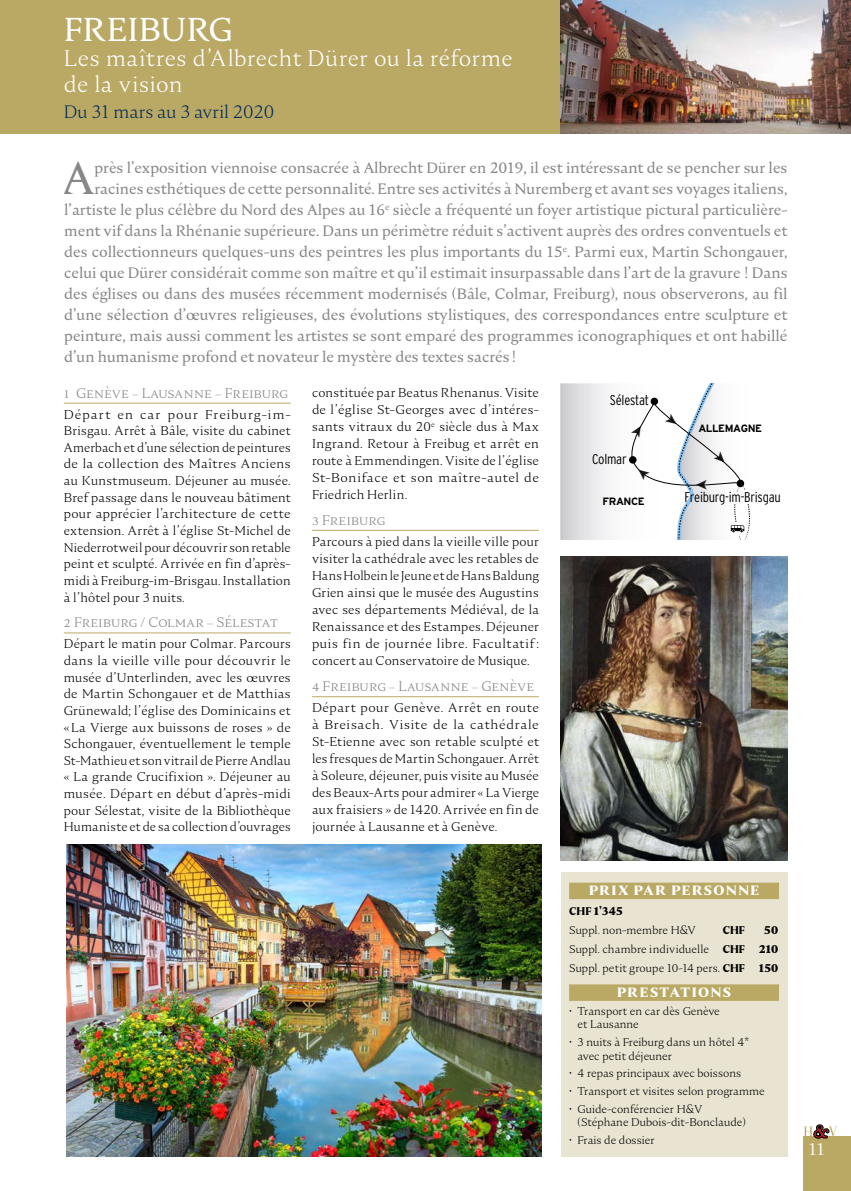
<style>
.page{position:relative;width:851px;height:1191px;background:#fff}
.page>*{position:absolute;margin:0;border:0;box-sizing:border-box;transform-origin:0 0}
.t1{font:45px "Nocturne Serif";color:#878786}
.t2{font:33px "Nocturne Serif";letter-spacing:.01em;color:#fff}
.t3{font:300 22.5px/25.5px "Nocturne Serif";letter-spacing:.045em;color:#fff}
.t4{font:300 18px "Nocturne Serif";color:#062d56}
.t5{font:300 16.5px "Nocturne Serif";color:#fff;scale:1.2 1}
.t6{font:15px "Nocturne Serif";color:#878786}
.t7{font:300 14.1px "Interstate Condensed";letter-spacing:-.015em;color:#000}
.t8{font:300 13.95px "Nocturne Serif";letter-spacing:.025em;color:#878786}
.t9{font:700 13.5px "Nocturne Serif";letter-spacing:.11em;color:#fff}
.t10{font:300 12.75px/17px "Nocturne Serif";letter-spacing:.02em;color:#000;text-align:justify}
.t11{font:300 12.75px/16.6px "Nocturne Serif";letter-spacing:.02em;color:#000;text-align:justify;scale:1.04 1}
.t12{font:300 11.25px/13.5px "Nocturne Serif";letter-spacing:.015em;color:#000}
.t13{font:700 11.25px "Nocturne Serif";letter-spacing:.01em;color:#000;scale:.9 1}
.t14{font:700 10.65px "Interstate";letter-spacing:-.04em;color:#000}
.s1{font-weight:700}
</style>
<div class="page">
<div style="left:0;top:0;width:670px;height:134px;background:#baa965"></div>
<hr style="left:64px;top:403px;width:227px;height:1px;background:#baa965">
<hr style="left:64px;top:632px;width:227px;height:1px;background:#baa965">
<hr style="left:312px;top:530px;width:227px;height:1px;background:#baa965">
<hr style="left:312px;top:696px;width:227px;height:1px;background:#baa965">
<img style="left:560px;top:0;width:290px;height:134px">
<img style="left:560px;top:556px;width:227px;height:304px">
<img style="left:66px;top:845px;width:475px;height:312px">
<div style="left:560px;top:872px;width:227px;height:285px;background:#e9e4d2"></div>
<div style="left:569px;top:882px;width:209px;height:17px;background:#baa965"></div>
<div style="left:569px;top:984px;width:209px;height:17px;background:#baa965"></div>
<div style="left:803px;top:1136px;width:47px;height:55px;background:#baa965"></div>
<svg style="left:803px;top:1124px;width:34px;height:14px"></svg>
<svg style="left:560px;top:383px;width:190px;height:157px"></svg>
<h2 class="t2" style="left:64px;top:8px;width:170px">FREIBURG</h2>
<h3 class="t3" style="left:64px;top:46px;width:450px">Les maîtres d’Albrecht Dürer ou la réforme de la vision</h3>
<h3 class="t4" style="left:64px;top:100px;width:212px">Du 31 mars au 3 avril 2020</h3>
<h1 class="t1" style="left:63px;top:149px;width:33px">A</h1>
<p class="t6" style="left:94px;top:158px;width:694px">près l’exposition viennoise consacrée à Albrecht Dürer en 2019, il est intéressant de se pencher sur les</p>
<p class="t6" style="left:94px;top:179px;width:694px">racines esthétiques de cette personnalité. Entre ses activités à Nuremberg et avant ses voyages italiens,</p>
<p class="t6" style="left:64px;top:200px;width:724px">l’artiste le plus célèbre du Nord des Alpes au 16<sup>e</sup> siècle a fréquenté un foyer artistique pictural particulière-</p>
<p class="t6" style="left:64px;top:221px;width:724px">ment vif dans la Rhénanie supérieure. Dans un périmètre réduit s’activent auprès des ordres conventuels et</p>
<p class="t6" style="left:64px;top:242px;width:724px">des collectionneurs quelques-uns des peintres les plus importants du 15<sup>e</sup>. Parmi eux, Martin Schongauer,</p>
<p class="t6" style="left:64px;top:263px;width:724px">celui que Dürer considérait comme son maître et qu’il estimait insurpassable dans l’art de la gravure ! Dans</p>
<p class="t6" style="left:64px;top:284px;width:724px">des églises ou dans des musées récemment modernisés (Bâle, Colmar, Freiburg), nous observerons, au fil</p>
<p class="t6" style="left:64px;top:305px;width:724px">d’une sélection d’œuvres religieuses, des évolutions stylistiques, des correspondances entre sculpture et</p>
<p class="t6" style="left:64px;top:326px;width:724px">peinture, mais aussi comment les artistes se sont emparé des programmes iconographiques et ont habillé</p>
<p class="t6" style="left:64px;top:347px;width:454px">d’un humanisme profond et novateur le mystère des textes sacrés !</p>
<p class="t7" style="left:609px;top:392px;width:41px">Sélestat</p>
<p class="t8" style="left:64px;top:384px;width:225px">1 Genève – Lausanne – Freiburg</p>
<p class="t11" style="left:64px;top:406px;width:220px">Départ en car pour Freiburg-im-Brisgau. Arrêt à Bâle, visite du cabinet Amerbach et d’une sélection de peintures de la collection des Maîtres Anciens au Kunstmuseum. Déjeuner au musée.<br>Bref passage dans le nouveau bâtiment pour apprécier l’architecture de cette extension. Arrêt à l’église St-Michel de Niederrotweil pour découvrir son retable peint et sculpté. Arrivée en fin d’après&shy;midi à Freiburg-im-Brisgau. Installation à l’hôtel pour 3 nuits.</p>
<p class="t8" style="left:64px;top:613px;width:216px">2 Freiburg / Colmar – Sélestat</p>
<p class="t10" style="left:64px;top:635px;width:228px">Départ le matin pour Colmar. Parcours dans la vieille ville pour découvrir le musée d’Unterlinden, avec les œuvres de Martin Schongauer et de Matthias Grünewald; l’église des Dominicains et «La Vierge aux buissons de roses » de Schongauer, éventuellement le temple St-Mathieu et son vitrail de Pierre Andlau « La grande Crucifixion ». Déjeuner au musée. Départ en début d’après-midi pour Sélestat, visite de la Bibliothèque Humaniste et de sa collection d’ouvrages</p>
<p class="t10" style="left:312px;top:384px;width:228px">constituée par Beatus Rhenanus. Visite de l’église St-Georges avec d’intéres&shy;sants vitraux du 20<sup>e</sup> siècle dus à Max Ingrand. Retour à Freibug et arrêt en route à Emmendingen. Visite de l’église St-Boniface et son maître-autel de Friedrich Herlin.</p>
<p class="t8" style="left:312px;top:511px;width:75px">3 Freiburg</p>
<p class="t10" style="left:312px;top:533px;width:228px">Parcours à pied dans la vieille ville pour visiter la cathédrale avec les retables de Hans Holbein le Jeune et de Hans Baldung Grien ainsi que le musée des Augustins avec ses départements Médiéval, de la Renaissance et des Estampes. Déjeuner puis fin de journée libre. Facultatif: concert au Conservatoire de Musique.</p>
<p class="t8" style="left:312px;top:677px;width:224px">4 Freiburg – Lausanne – Genève</p>
<p class="t10" style="left:312px;top:699px;width:228px">Départ pour Genève. Arrêt en route à Breisach. Visite de la cathédrale St-Etienne avec son retable sculpté et les fresques de Martin Schongauer. Arrêt à Soleure, déjeuner, puis visite au Musée des Beaux-Arts pour admirer « La Vierge aux fraisiers » de 1420. Arrivée en fin de journée à Lausanne et à Genève.</p>
<p class="t14" style="left:698px;top:422px;width:65px">ALLEMAGNE</p>
<p class="t7" style="left:592px;top:451px;width:36px">Colmar</p>
<p class="t14" style="left:602px;top:495px;width:43px">FRANCE</p>
<p class="t7" style="left:684px;top:489px;width:98px">Freiburg-im-Brisgau</p>
<p class="t9" style="left:589px;top:882px;width:172px">PRIX PAR PERSONNE</p>
<p class="t13" style="left:569px;top:903px;width:61px">CHF 1'345</p>
<p class="t12" style="left:569px;top:923px;width:128px">Suppl. non-membre H&amp;V</p>
<p class="t13" style="left:722px;top:922px;width:26px">CHF</p>
<p class="t12" style="left:569px;top:920px;width:211px;line-height:19.2px;text-align:justify;text-indent:195px"><span class="s1">50<br></span>Suppl. chambre individuelle <span class="s1">CHF 210<br></span>Suppl. petit groupe 10-14 pers. <span class="s1">CHF 150</span></p>
<p class="t9" style="left:617px;top:983px;width:115px">PRESTATIONS</p>
<p class="t12" style="left:577px;top:1004px;width:144px;text-indent:-9px">• Transport en car dès Genève et Lausanne</p>
<p class="t12" style="left:577px;top:1035px;width:173px;text-indent:-9px">• 3 nuits à Freiburg dans un hôtel 4* avec petit déjeuner</p>
<p class="t12" style="left:569px;top:1066px;width:173px">• 4 repas principaux avec boissons</p>
<p class="t12" style="left:569px;top:1084px;width:197px">• Transport et visites selon programme</p>
<p class="t12" style="left:577px;top:1102px;width:170px;text-indent:-9px">• Guide-conférencier H&amp;V (Stéphane Dubois-dit-Bonclaude)</p>
<p class="t12" style="left:569px;top:1133px;width:87px">• Frais de dossier</p>
<p class="t5" style="left:807px;top:1138px;width:16px">11</p>
</div>
